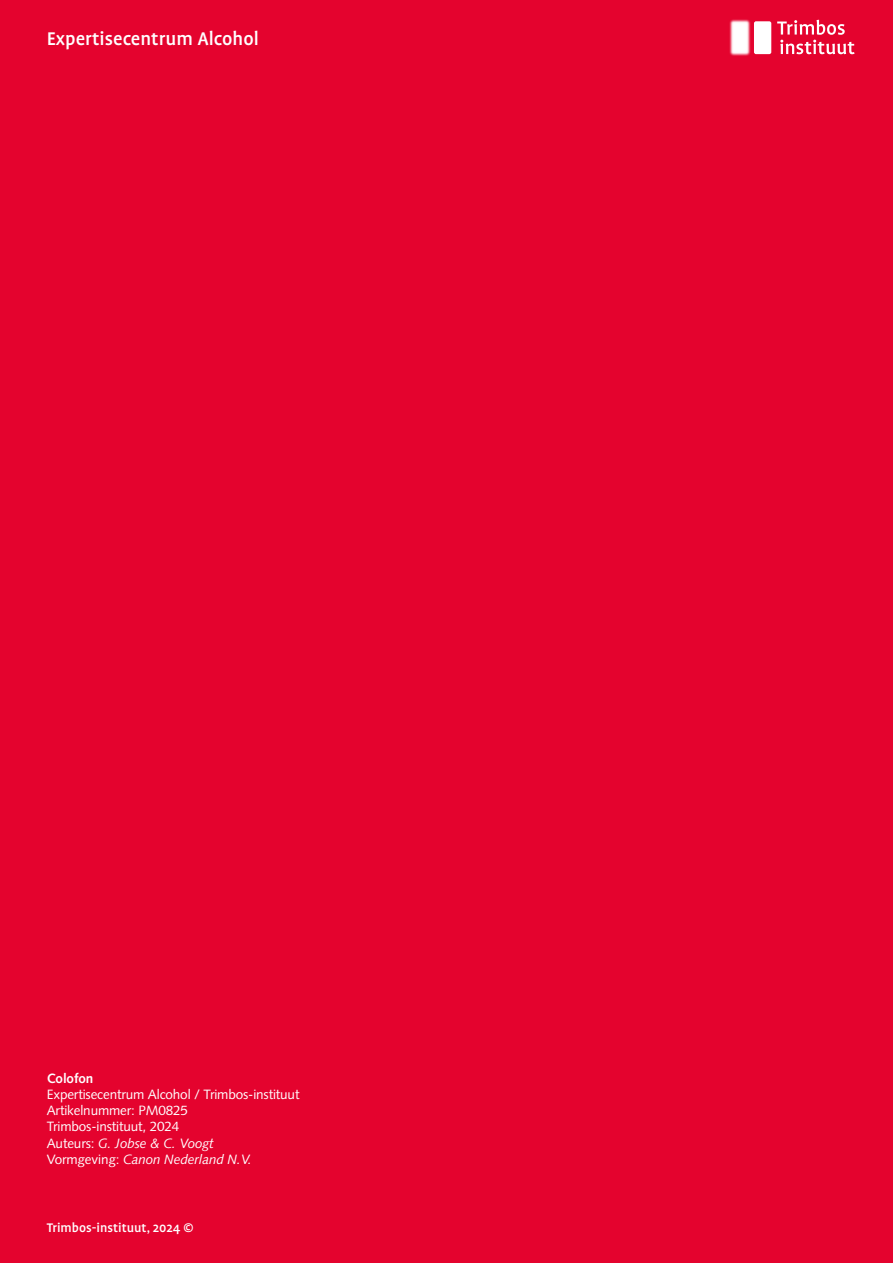
<style>
.page{position:relative;width:893px;height:1263px;background:#fff}
.page>*{position:absolute;margin:0;border:0;box-sizing:border-box;transform-origin:0 0}
.t1{font:500 21px "Profile Pro";color:#fff}
.t2{font:500 14.25px "Profile Pro";color:#fff}
.t3{font:13.5px/16.2px "Syntax LT Std";letter-spacing:-.01em;color:#fff}
.t4{font:700 13.5px "Syntax LT Std";letter-spacing:-.01em;color:#fff}
.s1{font-style:italic}
</style>
<div class="page">
<div style="left:0;top:38px;width:893px;height:1225px;background:#e4032e"></div>
<div style="left:0;top:0;width:893px;height:74px;background:#e4032e"></div>
<svg style="left:792px;top:20px;width:63px;height:34px"></svg>
<img style="left:729px;top:19px;width:63px;height:37px">
<h1 class="t1" style="left:47px;top:27px;width:214px">Expertisecentrum Alcohol</h1>
<p class="t4" style="left:47px;top:1070px;width:48px">Colofon</p>
<p class="t3" style="left:47px;top:1086px;width:254px">Expertisecentrum Alcohol / Trimbos-instituut<br>Artikelnummer: PM0825<br>Trimbos-instituut, 2024<br>Auteurs: <span class="s1">G. Jobse &amp; C. Voogt<br></span>Vormgeving: <span class="s1">Canon Nederland N.V.</span></p>
<p class="t2" style="left:47px;top:1219px;width:148px">Trimbos-instituut, 2024 ©</p>
</div>
